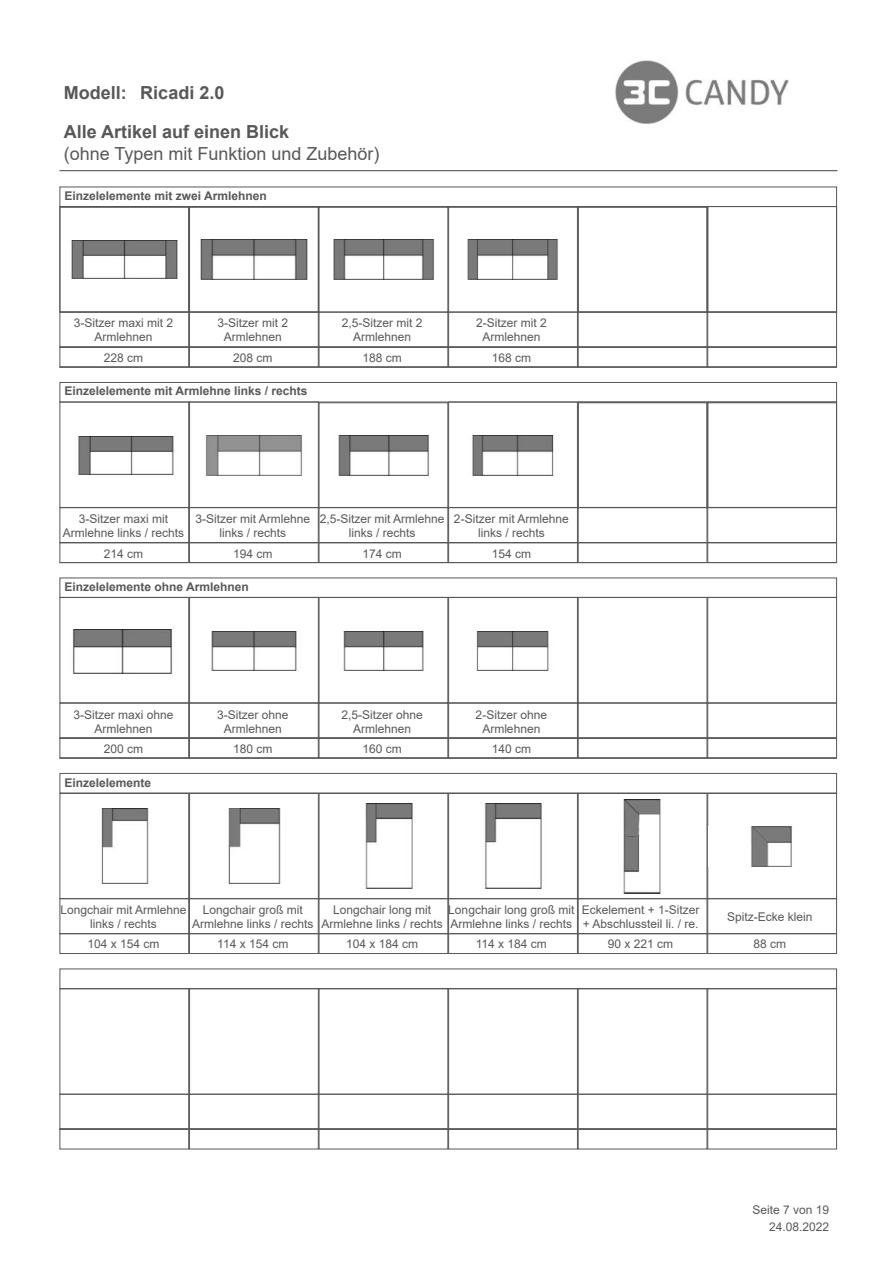
<style>
.page{position:relative;width:893px;height:1263px;background:#fff}
.page>*{position:absolute;margin:0;border:0;box-sizing:border-box;transform-origin:0 0}
.t1{font:700 18px "Arial";color:#585858}
.t2{font:18px "Arial";color:#585858}
.t3{font:12px/14.4px "Arial";color:#585858;text-align:center}
.t4{font:700 12px "Arial";color:#585858}
</style>
<div class="page">
<div style="left:448px;top:312px;width:130px;height:55px;border:1px solid #585858"></div>
<hr style="left:60px;top:170px;width:777px;height:1px;background:#585858">
<div style="left:60px;top:312px;width:129px;height:55px;border:1px solid #585858"></div>
<hr style="left:60px;top:347px;width:776px;height:1px;background:#585858">
<hr style="left:60px;top:367px;width:776px;height:1px;background:#585858">
<div style="left:319px;top:312px;width:129px;height:55px;border:1px solid #585858"></div>
<div style="left:578px;top:312px;width:129px;height:55px;border:1px solid #585858"></div>
<div style="left:707px;top:312px;width:130px;height:55px;border:1px solid #585858"></div>
<div style="left:189px;top:206px;width:130px;height:106px;border:1px solid #585858"></div>
<div style="left:319px;top:207px;width:129px;height:105px;border:1px solid #585858"></div>
<div style="left:448px;top:207px;width:130px;height:105px;border:1px solid #585858"></div>
<div style="left:578px;top:206px;width:129px;height:106px;border:1px solid #585858"></div>
<div style="left:60px;top:206px;width:129px;height:106px;border:1px solid #585858"></div>
<div style="left:189px;top:312px;width:130px;height:55px;border:1px solid #585858"></div>
<div style="left:707px;top:206px;width:130px;height:106px;border:1px solid #585858"></div>
<div style="left:60px;top:187px;width:777px;height:20px;border:1px solid #585858"></div>
<div style="left:448px;top:507px;width:130px;height:56px;border:1px solid #585858"></div>
<hr style="left:60px;top:542px;width:776px;height:1px;background:#585858">
<hr style="left:60px;top:562px;width:776px;height:1px;background:#585858">
<div style="left:319px;top:507px;width:129px;height:56px;border:1px solid #585858"></div>
<div style="left:578px;top:507px;width:129px;height:56px;border:1px solid #585858"></div>
<div style="left:707px;top:507px;width:130px;height:56px;border:1px solid #585858"></div>
<div style="left:189px;top:402px;width:130px;height:106px;border:1px solid #585858"></div>
<div style="left:319px;top:402px;width:129px;height:106px;border:1px solid #585858"></div>
<div style="left:448px;top:402px;width:130px;height:106px;border:1px solid #585858"></div>
<div style="left:578px;top:402px;width:129px;height:106px;border:1px solid #585858"></div>
<div style="left:60px;top:402px;width:129px;height:106px;border:1px solid #585858"></div>
<div style="left:189px;top:507px;width:130px;height:56px;border:1px solid #585858"></div>
<div style="left:707px;top:402px;width:130px;height:106px;border:1px solid #585858"></div>
<div style="left:60px;top:382px;width:777px;height:20px;border:1px solid #585858"></div>
<div style="left:448px;top:703px;width:130px;height:55px;border:1px solid #585858"></div>
<div style="left:60px;top:703px;width:129px;height:55px;border:1px solid #585858"></div>
<hr style="left:60px;top:738px;width:776px;height:1px;background:#585858">
<hr style="left:60px;top:758px;width:776px;height:1px;background:#585858">
<div style="left:319px;top:703px;width:129px;height:55px;border:1px solid #585858"></div>
<div style="left:578px;top:703px;width:129px;height:55px;border:1px solid #585858"></div>
<div style="left:707px;top:703px;width:130px;height:55px;border:1px solid #585858"></div>
<div style="left:189px;top:597px;width:130px;height:106px;border:1px solid #585858"></div>
<div style="left:578px;top:597px;width:129px;height:106px;border:1px solid #585858"></div>
<div style="left:707px;top:597px;width:130px;height:106px;border:1px solid #585858"></div>
<div style="left:60px;top:597px;width:129px;height:106px;border:1px solid #585858"></div>
<div style="left:319px;top:597px;width:129px;height:106px;border:1px solid #585858"></div>
<div style="left:448px;top:597px;width:130px;height:106px;border:1px solid #585858"></div>
<div style="left:189px;top:703px;width:130px;height:55px;border:1px solid #585858"></div>
<div style="left:60px;top:578px;width:777px;height:20px;border:1px solid #585858"></div>
<div style="left:448px;top:898px;width:130px;height:56px;border:1px solid #585858"></div>
<div style="left:60px;top:898px;width:129px;height:56px;border:1px solid #585858"></div>
<hr style="left:60px;top:933px;width:776px;height:1px;background:#585858">
<div style="left:319px;top:898px;width:129px;height:56px;border:1px solid #585858"></div>
<div style="left:578px;top:898px;width:129px;height:56px;border:1px solid #585858"></div>
<div style="left:707px;top:898px;width:130px;height:56px;border:1px solid #585858"></div>
<div style="left:189px;top:793px;width:130px;height:106px;border:1px solid #585858"></div>
<div style="left:578px;top:793px;width:129px;height:106px;border:1px solid #585858"></div>
<div style="left:707px;top:793px;width:130px;height:106px;border:1px solid #585858"></div>
<div style="left:60px;top:793px;width:129px;height:106px;border:1px solid #585858"></div>
<div style="left:319px;top:793px;width:129px;height:106px;border:1px solid #585858"></div>
<div style="left:448px;top:793px;width:130px;height:106px;border:1px solid #585858"></div>
<div style="left:189px;top:898px;width:130px;height:56px;border:1px solid #585858"></div>
<div style="left:60px;top:773px;width:777px;height:20px;border:1px solid #585858"></div>
<div style="left:448px;top:1094px;width:130px;height:55px;border:1px solid #585858"></div>
<hr style="left:60px;top:1129px;width:776px;height:1px;background:#585858">
<div style="left:707px;top:1094px;width:130px;height:55px;border:1px solid #585858"></div>
<div style="left:189px;top:988px;width:130px;height:107px;border:1px solid #585858"></div>
<div style="left:578px;top:988px;width:129px;height:107px;border:1px solid #585858"></div>
<div style="left:707px;top:988px;width:130px;height:107px;border:1px solid #585858"></div>
<div style="left:60px;top:988px;width:129px;height:107px;border:1px solid #585858"></div>
<div style="left:319px;top:988px;width:129px;height:107px;border:1px solid #585858"></div>
<div style="left:448px;top:988px;width:130px;height:107px;border:1px solid #585858"></div>
<div style="left:189px;top:1094px;width:130px;height:55px;border:1px solid #585858"></div>
<div style="left:60px;top:968px;width:777px;height:21px;border:1px solid #585858"></div>
<img style="left:71px;top:241px;width:107px;height:37px">
<img style="left:200px;top:240px;width:108px;height:39px">
<img style="left:333px;top:240px;width:101px;height:39px">
<img style="left:467px;top:240px;width:91px;height:39px">
<img style="left:78px;top:437px;width:96px;height:37px">
<img style="left:205px;top:436px;width:97px;height:39px">
<img style="left:338px;top:436px;width:91px;height:39px">
<img style="left:472px;top:436px;width:82px;height:39px">
<img style="left:72px;top:629px;width:100px;height:44px">
<img style="left:211px;top:631px;width:86px;height:40px">
<img style="left:343px;top:631px;width:81px;height:40px">
<img style="left:476px;top:631px;width:73px;height:40px">
<img style="left:101px;top:809px;width:48px;height:75px">
<img style="left:228px;top:809px;width:53px;height:75px">
<img style="left:365px;top:804px;width:48px;height:85px">
<img style="left:484px;top:804px;width:58px;height:85px">
<img style="left:579px;top:799px;width:82px;height:94px">
<img style="left:751px;top:826px;width:41px;height:40px">
<img style="left:615px;top:60px;width:173px;height:63px">
<h1 class="t1" style="left:64px;top:86px;width:64px">Modell:</h1>
<h1 class="t1" style="left:140px;top:86px;width:86px">Ricadi 2.0</h1>
<h1 class="t1" style="left:64px;top:125px;width:227px">Alle Artikel auf einen Blick</h1>
<h1 class="t2" style="left:64px;top:141px;width:317px">(ohne Typen mit Funktion und Zubehör)</h1>
<p class="t4" style="left:65px;top:191px;width:204px">Einzelelemente mit zwei Armlehnen</p>
<p class="t3" style="left:74px;top:317px;width:101px">3-Sitzer maxi mit 2<br>Armlehnen</p>
<p class="t3" style="left:104px;top:351px;width:41px">228 cm</p>
<p class="t3" style="left:217px;top:317px;width:72px">3-Sitzer mit 2<br>Armlehnen</p>
<p class="t3" style="left:233px;top:351px;width:41px">208 cm</p>
<p class="t4" style="left:65px;top:386px;width:244px">Einzelelemente mit Armlehne links / rechts</p>
<p class="t3" style="left:342px;top:317px;width:82px">2,5-Sitzer mit 2<br>Armlehnen</p>
<p class="t3" style="left:362px;top:351px;width:41px">188 cm</p>
<p class="t3" style="left:476px;top:317px;width:72px">2-Sitzer mit 2<br>Armlehnen</p>
<p class="t3" style="left:492px;top:351px;width:41px">168 cm</p>
<p class="t3" style="left:63px;top:513px;width:123px">3-Sitzer maxi mit<br>Armlehne links / rechts</p>
<p class="t3" style="left:104px;top:547px;width:41px">214 cm</p>
<p class="t3" style="left:195px;top:513px;width:116px">3-Sitzer mit Armlehne links / rechts</p>
<p class="t3" style="left:233px;top:547px;width:41px">194 cm</p>
<p class="t4" style="left:65px;top:582px;width:186px">Einzelelemente ohne Armlehnen</p>
<p class="t3" style="left:320px;top:513px;width:126px">2,5-Sitzer mit Armlehne links / rechts</p>
<p class="t3" style="left:362px;top:547px;width:41px">174 cm</p>
<p class="t3" style="left:454px;top:513px;width:116px">2-Sitzer mit Armlehne links / rechts</p>
<p class="t3" style="left:492px;top:547px;width:41px">154 cm</p>
<p class="t3" style="left:74px;top:708px;width:102px">3-Sitzer maxi ohne<br>Armlehnen</p>
<p class="t3" style="left:104px;top:743px;width:41px">200 cm</p>
<p class="t4" style="left:65px;top:778px;width:88px">Einzelelemente</p>
<p class="t3" style="left:217px;top:708px;width:73px">3-Sitzer ohne<br>Armlehnen</p>
<p class="t3" style="left:233px;top:743px;width:41px">180 cm</p>
<p class="t3" style="left:341px;top:708px;width:83px">2,5-Sitzer ohne<br>Armlehnen</p>
<p class="t3" style="left:362px;top:743px;width:41px">160 cm</p>
<p class="t3" style="left:476px;top:708px;width:73px">2-Sitzer ohne<br>Armlehnen</p>
<p class="t3" style="left:492px;top:743px;width:41px">140 cm</p>
<p class="t3" style="left:192px;top:903px;width:123px">Longchair groß mit<br>Armlehne links / rechts</p>
<p class="t3" style="left:217px;top:938px;width:73px">114 x 154 cm</p>
<p class="t3" style="left:61px;top:903px;width:128px">Longchair mit Armlehne links / rechts</p>
<p class="t3" style="left:88px;top:938px;width:74px">104 x 154 cm</p>
<p class="t3" style="left:448px;top:903px;width:128px;text-align:left">Longchair long groß mit<br>Armlehne links / rechts</p>
<p class="t3" style="left:476px;top:938px;width:73px">114 x 184 cm</p>
<p class="t3" style="left:321px;top:903px;width:123px">Longchair long mit<br>Armlehne links / rechts</p>
<p class="t3" style="left:346px;top:938px;width:74px">104 x 184 cm</p>
<p class="t3" style="left:582px;top:903px;width:119px;text-align:left">Eckelement + 1-Sitzer + Abschlussteil li. / re.</p>
<p class="t3" style="left:608px;top:938px;width:67px">90 x 221 cm</p>
<p class="t3" style="left:727px;top:911px;width:87px">Spitz-Ecke klein</p>
<p class="t3" style="left:753px;top:938px;width:34px">88 cm</p>
<p class="t3" style="left:752px;top:1203px;width:78px;line-height:17px;text-align:right">Seite 7 von 19<br>24.08.2022</p>
</div>
